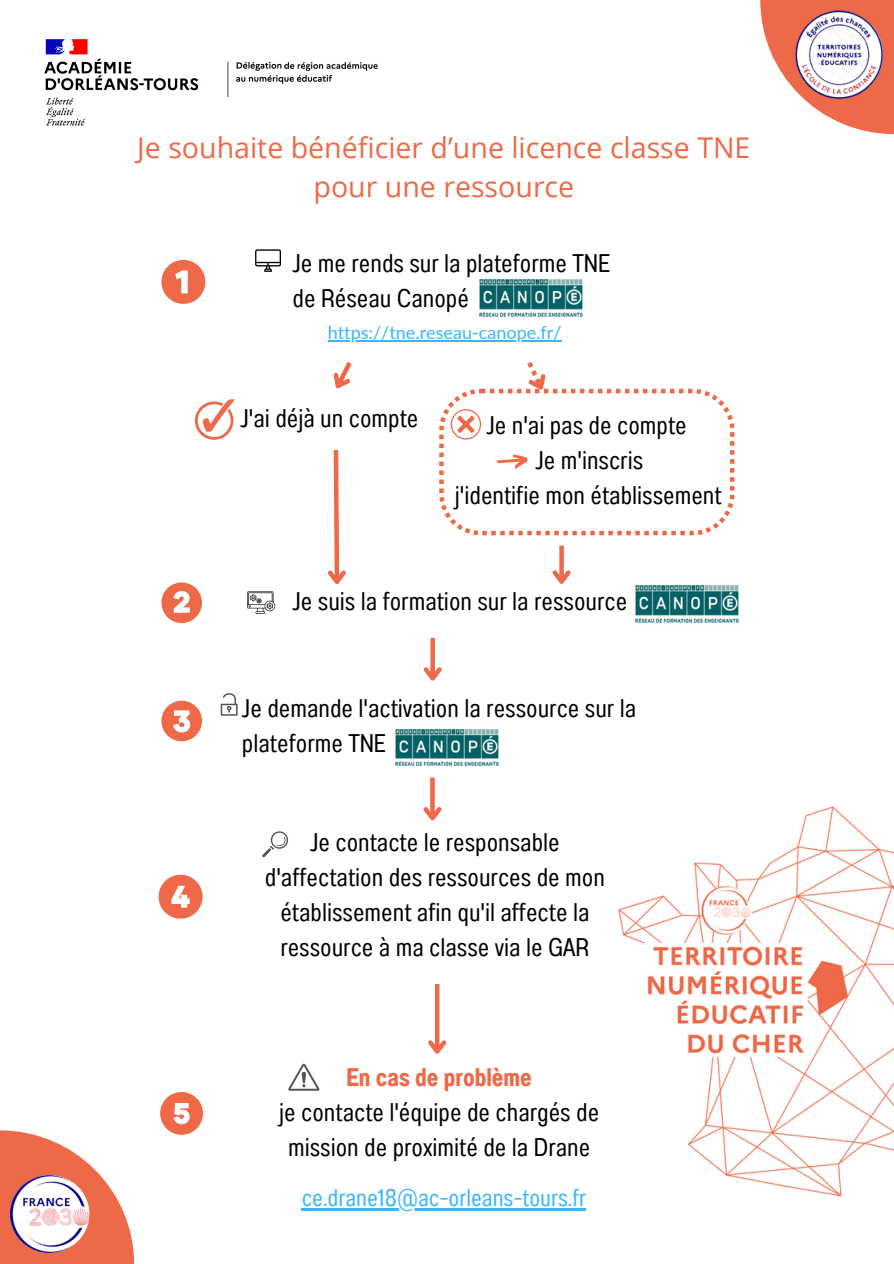
<style>
.page{position:relative;width:894px;height:1264px;background:#fff}
.page>*{position:absolute;margin:0;border:0;box-sizing:border-box;transform-origin:0 0}
.t1{font:28.5px/39.5px "Open Sans";color:#ed6947;text-align:center}
.t2{font:25.5px/35px "Anantason Wd 62";color:#000;text-align:center}
.t3{font:25.5px "Anantason Bold Wd 62";color:#ed6947}
.t4{font:24px "Anantason Wd 62";color:#38b6ff}
.t5{font:18px "Lato";color:#38b6ff}
</style>
<div class="page">
<img style="left:618px;top:806px;width:275px;height:391px">
<svg style="left:760px;top:0;width:133px;height:134px;fill:#ed6947"></svg>
<img style="left:794px;top:8px;width:90px;height:93px">
<svg style="left:0;top:1130px;width:134px;height:133px;fill:#ed6947"></svg>
<img style="left:10px;top:1175px;width:79px;height:77px">
<img style="left:44px;top:39px;width:334px;height:87px">
<img style="left:479px;top:278px;width:104px;height:39px">
<svg style="left:161px;top:582px;width:41px;height:41px"></svg>
<svg style="left:161px;top:260px;width:44px;height:44px"></svg>
<svg style="left:161px;top:700px;width:41px;height:41px"></svg>
<svg style="left:158px;top:874px;width:44px;height:44px"></svg>
<svg style="left:160px;top:1092px;width:43px;height:42px"></svg>
<svg style="left:255px;top:249px;width:26px;height:23px"></svg>
<svg style="left:247px;top:591px;width:28px;height:23px"></svg>
<svg style="left:288px;top:1063px;width:31px;height:27px"></svg>
<svg style="left:559px;top:545px;width:4px;height:21px"></svg>
<svg style="left:552px;top:566px;width:19px;height:18px"></svg>
<hr style="left:435px;top:984px;width:4px;height:67px;background:#ed6947">
<svg style="left:428px;top:1036px;width:19px;height:18px"></svg>
<svg style="left:333px;top:362px;width:19px;height:27px"></svg>
<svg style="left:328px;top:450px;width:18px;height:134px"></svg>
<svg style="left:195px;top:399px;width:39px;height:41px"></svg>
<svg style="left:262px;top:831px;width:26px;height:26px"></svg>
<svg style="left:439px;top:362px;width:295px;height:173px"></svg>
<hr style="left:327px;top:340px;width:234px;height:1px;background:#38b6ff">
<svg style="left:221px;top:693px;width:16px;height:22px"></svg>
<div style="left:430px;top:638px;width:5px;height:40px;background:#ed6947"></div>
<svg style="left:423px;top:663px;width:19px;height:18px"></svg>
<img style="left:395px;top:728px;width:104px;height:38px">
<svg style="left:430px;top:777px;width:4px;height:26px"></svg>
<svg style="left:423px;top:803px;width:19px;height:18px"></svg>
<img style="left:635px;top:584px;width:104px;height:39px">
<hr style="left:301px;top:1208px;width:285px;height:2px;background:#38b6ff">
<p class="t1" style="left:137px;top:127px;width:614px">Je souhaite bénéficier d’une licence classe TNE pour une ressource</p>
<p class="t2" style="left:292px;top:245px;width:318px;text-align:left">Je me rends sur la plateforme TNE de Réseau Canopé</p>
<p class="t5" style="left:327px;top:321px;width:235px">https://tne.reseau-canope.fr/</p>
<p class="t2" style="left:240px;top:400px;width:179px">J'ai déjà un compte</p>
<p class="t2" style="left:455px;top:408px;width:268px">Je n'ai pas de compte<br>Je m'inscris<br>j'identifie mon établissement</p>
<p class="t2" style="left:292px;top:584px;width:336px">Je suis la formation sur la ressource</p>
<p class="t2" style="left:242px;top:691px;width:395px;text-align:left">Je demande l'activation la ressource sur la plateforme TNE</p>
<p class="t2" style="left:265px;top:825px;width:341px">Je contacte le responsable d'affectation des ressources de mon établissement afin qu'il affecte la ressource à ma classe via le GAR</p>
<p class="t3" style="left:346px;top:1062px;width:187px">En cas de problème</p>
<p class="t2" style="left:279px;top:1094px;width:321px">je contacte l'équipe de chargés de mission de proximité de la Drane</p>
<p class="t4" style="left:301px;top:1183px;width:286px">ce.drane18@ac-orleans-tours.fr</p>
</div>
